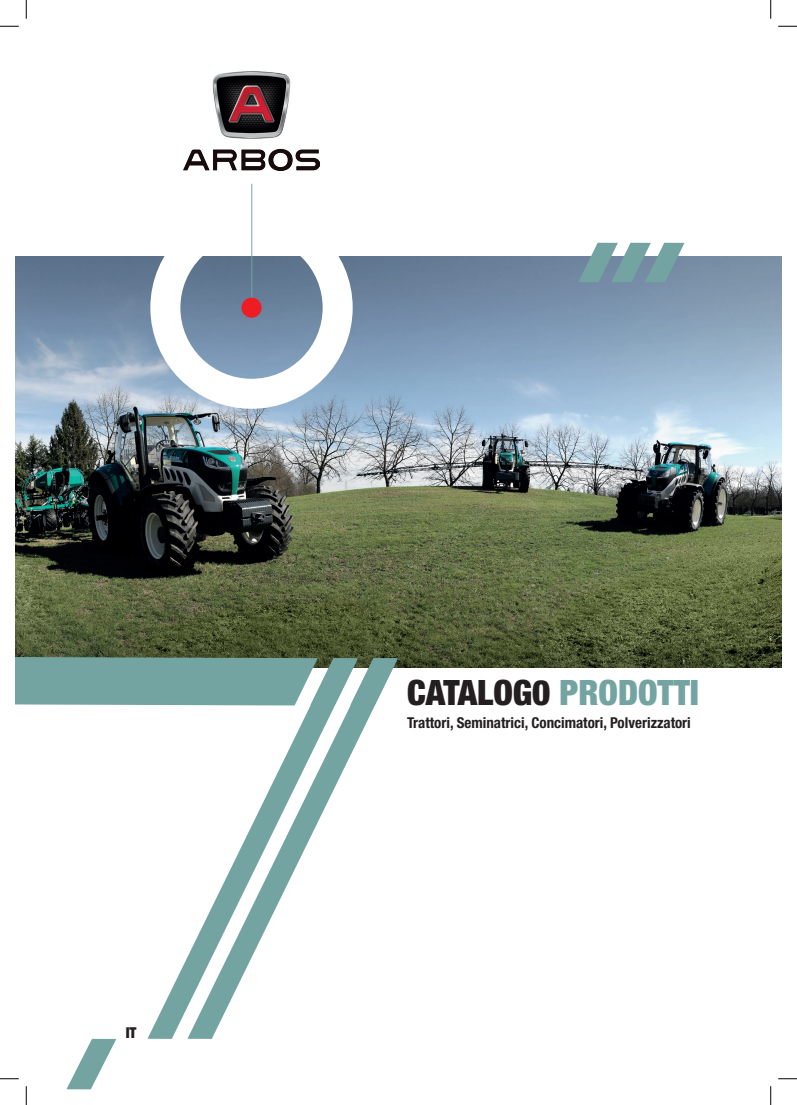
<style>
.page{position:relative;width:797px;height:1105px;background:#fff}
.page>*{position:absolute;margin:0;border:0;box-sizing:border-box;transform-origin:0 0}
.t1{font:900 condensed 35px "Helvetica Neue LT Std";color:#231f20}
.t2{font:700 condensed 15px "Helvetica Neue LT Std";color:#231f20}
.t3{font:900 condensed 15px "Helvetica Neue LT Std";color:#231f20}
.s1{color:#73a4a1}
</style>
<div class="page">
<img style="left:16px;top:257px;width:765px;height:411px">
<div style="left:150px;top:207px;width:203px;height:202px;border:30px solid #fff;border-radius:50%"></div>
<hr style="left:251px;top:184px;width:1px;height:122px;background:#73a4a1">
<img style="left:183px;top:72px;width:137px;height:99px">
<div style="left:241px;top:298px;width:20px;height:20px;background:#ee1d23;border-radius:50%"></div>
<svg style="left:578px;top:243px;width:106px;height:39px;background:#87a9ae"></svg>
<svg style="left:147px;top:705px;width:40px;height:334px"></svg>
<svg style="left:66px;top:1039px;width:50px;height:50px"></svg>
<svg style="left:16px;top:656px;width:382px;height:49px;background:#709d98"></svg>
<svg style="left:187px;top:659px;width:211px;height:380px"></svg>
<svg style="left:0;top:25px;width:19px;height:2px"></svg>
<svg style="left:778px;top:25px;width:19px;height:2px"></svg>
<svg style="left:0;top:1078px;width:19px;height:1px"></svg>
<svg style="left:778px;top:1078px;width:19px;height:1px"></svg>
<svg style="left:25px;top:0;width:2px;height:19px"></svg>
<svg style="left:25px;top:1086px;width:2px;height:19px"></svg>
<svg style="left:770px;top:0;width:1px;height:19px"></svg>
<svg style="left:770px;top:1086px;width:1px;height:19px"></svg>
<p class="t3" style="left:126px;top:1023px;width:12px">IT</p>
<h1 class="t1" style="left:407px;top:671px;width:293px">CATALOG0 <span class="s1">PRODOTTI</span></h1>
<p class="t2" style="left:407px;top:714px;width:285px">Trattori, Seminatrici, Concimatori, Polverizzatori</p>
</div>
